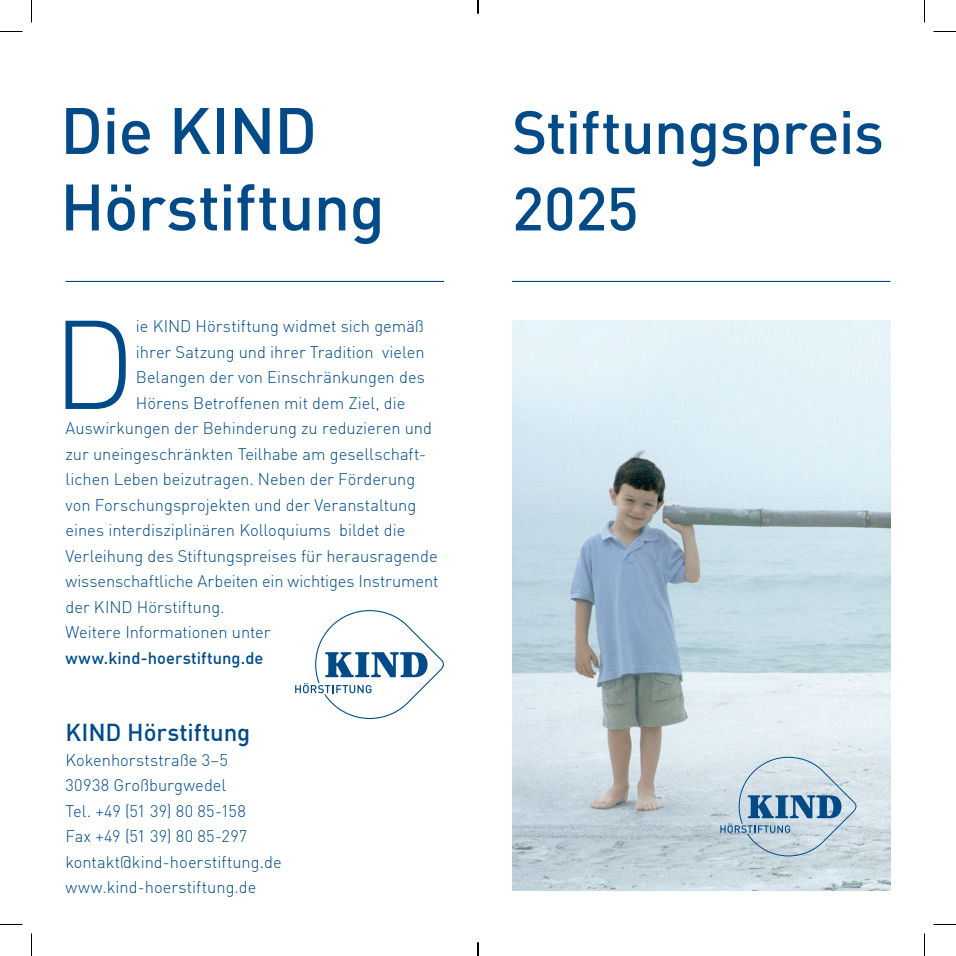
<style>
.page{position:relative;width:956px;height:956px;background:#fff}
.page>*{position:absolute;margin:0;border:0;box-sizing:border-box;transform-origin:0 0}
.t1{font:300 123.9px "DIN Offc Pro";color:#004b87}
.t2{font:500 64.5px/76.5px "DIN Offc Pro";letter-spacing:-.015em;color:#004b87}
.t3{font:500 60px/76.5px "DIN Offc Pro";letter-spacing:-.01em;color:#004b87}
.t4{font:500 24px "DIN Offc Pro";letter-spacing:-.005em;color:#004b87}
.t5{font:300 16.5px/25.5px "DIN Offc Pro";color:#004b87}
.t6{font:500 16.5px "DIN Offc Pro";letter-spacing:.005em;color:#004b87}
</style>
<div class="page">
<img style="left:512px;top:321px;width:378px;height:569px">
<svg style="left:720px;top:757px;width:136px;height:99px;background:#b5c9d7"></svg>
<svg style="left:295px;top:610px;width:149px;height:109px"></svg>
<hr style="left:512px;top:281px;width:378px;height:1px;background:#004b87">
<hr style="left:66px;top:281px;width:378px;height:1px;background:#004b87">
<svg style="left:0;top:31px;width:22px;height:1px"></svg>
<svg style="left:933px;top:31px;width:23px;height:1px"></svg>
<svg style="left:0;top:924px;width:22px;height:1px"></svg>
<svg style="left:933px;top:924px;width:23px;height:1px"></svg>
<svg style="left:31px;top:0;width:1px;height:23px"></svg>
<svg style="left:31px;top:933px;width:1px;height:23px"></svg>
<svg style="left:924px;top:0;width:1px;height:23px"></svg>
<svg style="left:924px;top:933px;width:1px;height:23px"></svg>
<svg style="left:477px;top:0;width:2px;height:14px"></svg>
<svg style="left:477px;top:942px;width:2px;height:14px"></svg>
<h2 class="t2" style="left:60px;top:85px;width:326px">Die KIND<br>Hörstiftung</h2>
<h1 class="t1" style="left:52px;top:269px;width:86px">D</h1>
<p class="t5" style="left:136px;top:312px;width:290px">ie KIND Hörstiftung widmet sich gemäß</p>
<p class="t5" style="left:136px;top:338px;width:290px">ihrer Satzung und ihrer Tradition vielen</p>
<p class="t5" style="left:136px;top:363px;width:291px">Belangen der von Einschränkungen des</p>
<p class="t5" style="left:136px;top:389px;width:271px">Hörens Betroffenen mit dem Ziel, die</p>
<p class="t5" style="left:66px;top:414px;width:368px">Auswirkungen der Behinderung zu reduzieren und</p>
<p class="t5" style="left:66px;top:440px;width:362px">zur uneingeschränkten Teilhabe am gesellschaft-</p>
<p class="t5" style="left:66px;top:465px;width:351px">lichen Leben beizutragen. Neben der Förderung</p>
<p class="t5" style="left:66px;top:491px;width:352px">von Forschungsprojekten und der Veranstaltung</p>
<p class="t5" style="left:66px;top:516px;width:341px">eines interdisziplinären Kolloquiums bildet die</p>
<p class="t5" style="left:66px;top:542px;width:374px">Verleihung des Stiftungspreises für herausragende</p>
<p class="t5" style="left:66px;top:567px;width:374px">wissenschaftliche Arbeiten ein wichtiges Instrument</p>
<p class="t5" style="left:66px;top:593px;width:161px">der KIND Hörstiftung.</p>
<p class="t5" style="left:66px;top:618px;width:207px">Weitere Informationen unter</p>
<p class="t6" style="left:66px;top:644px;width:199px">www.kind-hoerstiftung.de</p>
<h3 class="t4" style="left:66px;top:712px;width:186px">KIND Hörstiftung</h3>
<p class="t5" style="left:66px;top:746px;width:218px">Kokenhorststraße 3–5<br>30938 Großburgwedel<br>Tel. +49 (51 39) 80 85-158<br>Fax +49 (51 39) 80 85-297 kontakt@kind-hoerstiftung.de www.kind-hoerstiftung.de</p>
<h3 class="t3" style="left:512px;top:87px;width:373px">Stiftungspreis<br>2025</h3>
</div>
